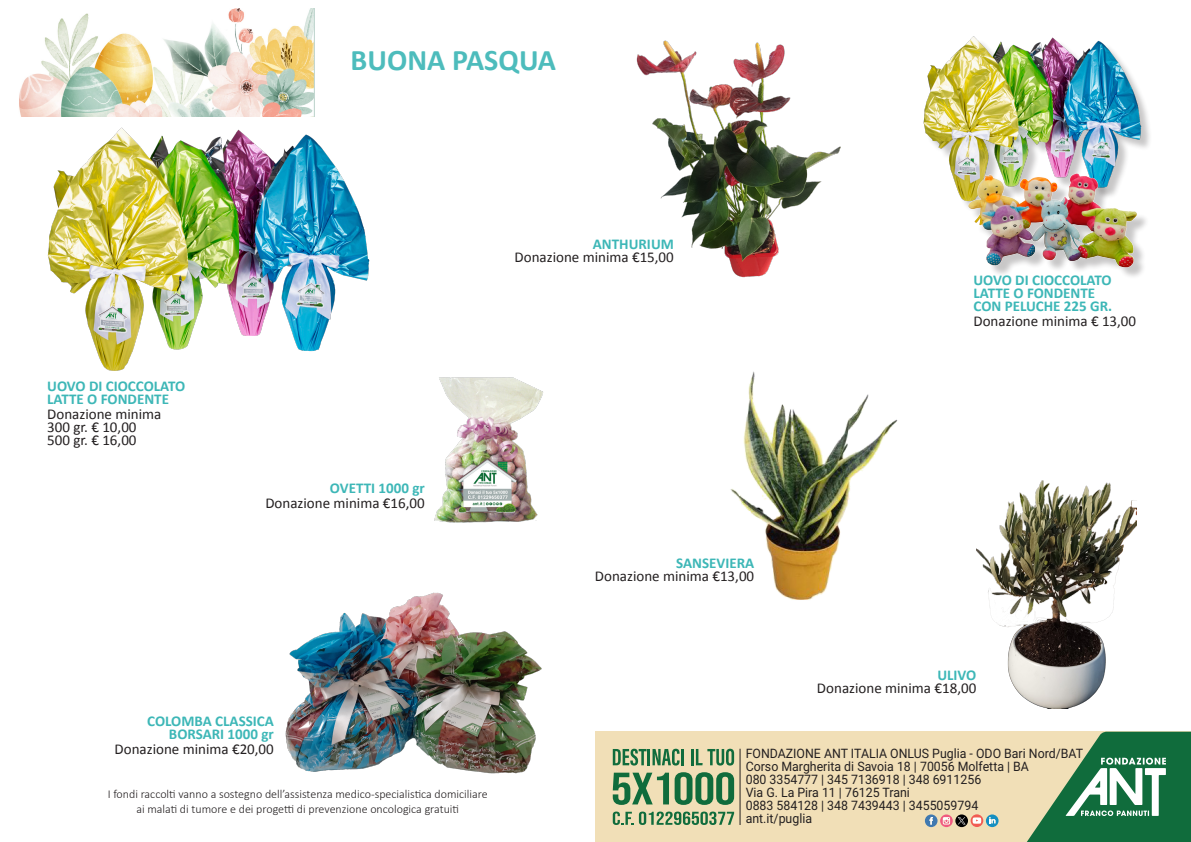
<style>
.page{position:relative;width:1191px;height:842px;background:#fff}
.page>*{position:absolute;margin:0;border:0;box-sizing:border-box;transform-origin:0 0}
.t1{font:700 30px "Calibri";color:#4dbcbc}
.t2{font:15px "Calibri";color:#231f20}
.t3{font:700 15px/13px "Calibri";color:#3db7b7}
.t4{font:13px "Roboto";color:#231f20;scale:.95 1}
.t5{font:300 12px/14.7px "Calibri";color:#231f20;text-align:center}
</style>
<div class="page">
<img style="left:19px;top:9px;width:296px;height:107px">
<div style="left:595px;top:732px;width:596px;height:110px;background:#f1dfb7"></div>
<img style="left:47px;top:127px;width:323px;height:244px">
<svg style="left:925px;top:814px;width:73px;height:13px"></svg>
<hr style="left:739px;top:749px;width:1px;height:76px;background:#231f20">
<svg style="left:613px;top:772px;width:121px;height:33px"></svg>
<svg style="left:613px;top:811px;width:121px;height:14px"></svg>
<svg style="left:613px;top:749px;width:33px;height:16px"></svg>
<hr style="left:647px;top:749px;width:3px;height:16px;background:#106c3c">
<svg style="left:652px;top:749px;width:31px;height:16px"></svg>
<svg style="left:691px;top:749px;width:43px;height:16px"></svg>
<svg style="left:1027px;top:732px;width:164px;height:110px"></svg>
<img style="left:923px;top:36px;width:227px;height:147px">
<img style="left:955px;top:156px;width:194px;height:121px">
<img style="left:285px;top:592px;width:257px;height:182px">
<img style="left:355px;top:359px;width:188px;height:164px">
<img style="left:976px;top:480px;width:160px;height:228px">
<img style="left:636px;top:40px;width:205px;height:238px">
<img style="left:730px;top:371px;width:168px;height:229px">
<h1 class="t1" style="left:351px;top:39px;width:207px">BUONA PASQUA</h1>
<p class="t3" style="left:47px;top:379px;width:140px">UOVO DI CIOCCOLATO<br>LATTE O FONDENTE</p>
<p class="t2" style="left:47px;top:403px;width:116px">Donazione minima</p>
<p class="t2" style="left:47px;top:416px;width:91px">300 gr. € 10,00</p>
<p class="t2" style="left:47px;top:429px;width:91px">500 gr. € 16,00</p>
<p class="t3" style="left:330px;top:481px;width:96px">OVETTI 1000 gr</p>
<p class="t2" style="left:265px;top:492px;width:161px">Donazione minima €16,00</p>
<p class="t3" style="left:593px;top:237px;width:83px">ANTHURIUM</p>
<p class="t2" style="left:514px;top:247px;width:161px">Donazione minima €15,00</p>
<p class="t3" style="left:676px;top:556px;width:80px">SANSEVIERA</p>
<p class="t2" style="left:595px;top:566px;width:161px">Donazione minima €13,00</p>
<p class="t3" style="left:973px;top:273px;width:140px">UOVO DI CIOCCOLATO<br>LATTE O FONDENTE<br>CON PELUCHE 225 GR.</p>
<p class="t2" style="left:973px;top:311px;width:164px">Donazione minima € 13,00</p>
<p class="t3" style="left:147px;top:714px;width:128px;text-align:right">COLOMBA CLASSICA<br>BORSARI 1000 gr</p>
<p class="t2" style="left:115px;top:738px;width:161px">Donazione minima €20,00</p>
<p class="t5" style="left:108px;top:787px;width:381px">I fondi raccolti vanno a sostegno dell’assistenza medico-specialistica domiciliare ai malati di tumore e dei progetti di prevenzione oncologica gratuiti</p>
<p class="t3" style="left:937px;top:668px;width:40px">ULIVO</p>
<p class="t2" style="left:817px;top:678px;width:161px">Donazione minima €18,00</p>
<p class="t4" style="left:745px;top:745px;width:357px">FONDAZIONE ANT ITALIA ONLUS Puglia - ODO Bari Nord/BAT</p>
<p class="t4" style="left:745px;top:758px;width:300px">Corso Margherita di Savoia 18 | 70056 Molfetta | BA</p>
<p class="t4" style="left:745px;top:771px;width:249px">080 3354777 | 345 7136918 | 348 6911256</p>
<p class="t4" style="left:745px;top:784px;width:174px">Via G. La Pira 11 | 76125 Trani</p>
<p class="t4" style="left:745px;top:797px;width:246px">0883 584128 | 348 7439443 | 3455059794</p>
<p class="t4" style="left:745px;top:810px;width:71px">ant.it/puglia</p>
</div>
